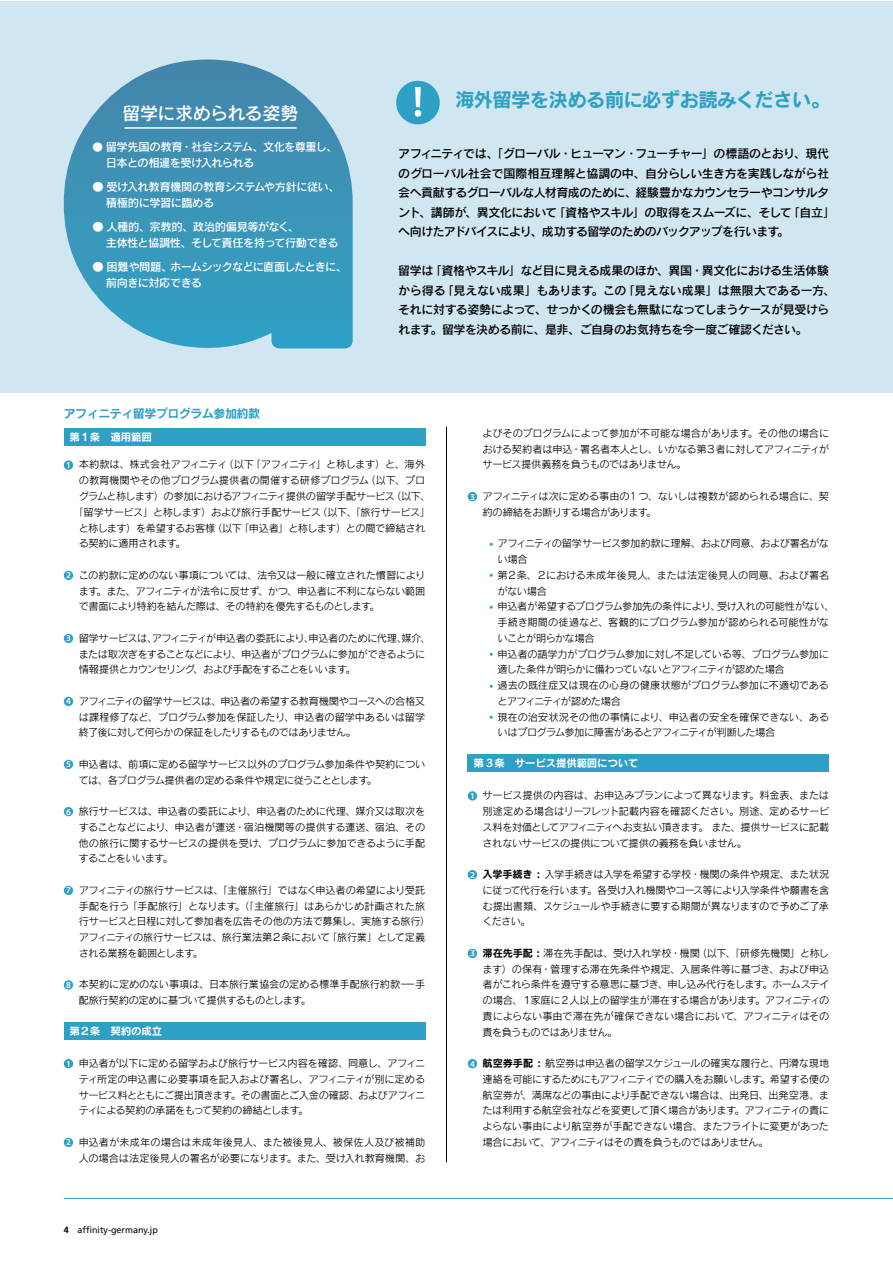
<style>
.page{position:relative;width:893px;height:1263px;background:#fff}
.page>*{position:absolute;margin:0;border:0;box-sizing:border-box;transform-origin:0 0}
.t1{font:19.5px "Rodin CID B";letter-spacing:-.04em;color:#2e9fc5}
.t2{font:18px "Rodin CID DB";letter-spacing:-.025em;color:#fff}
.t3{font:12px/19.5px "Rodin CID DB";letter-spacing:-.045em;color:#000}
.t4{font:12px "Rodin CID B";letter-spacing:-.04em;color:#2e9fc5}
.t5{font:11.25px/15.8px "Rodin CID DB";letter-spacing:-.055em;color:#fff}
.t6{font:10.5px "Rodin CID B";letter-spacing:-.02em;color:#fff}
.t7{font:10.2px/15.8px "Rodin CID M";letter-spacing:-.035em;color:#000;text-align:justify}
.t8{font:10.2px/15.8px "Rodin CID M";letter-spacing:-.01em;color:#000}
.t9{font:10.2px/15.8px "Rodin CID M";color:#000;text-align:right}
.t10{font:10.2px/15.8px "Rodin CID M";letter-spacing:-.015em;color:#000}
.t11{font:10.2px "Rodin CID M";letter-spacing:-.055em;color:#000}
.t12{font:9px "Frutiger";color:#000}
.s1{font-size:10.5px}
.s2{font-family:"Myriad Pro";font-weight:600;font-size:9px;color:#fff}
.s3{font-weight:700}
.s4{font-size:9px;color:#2e9fc5}
.s5{font-family:"Rodin CID B"}
</style>
<div class="page">
<div style="left:0;top:1px;width:892px;height:392px;background:#d0e6f0"></div>
<svg style="left:64px;top:60px;width:289px;height:288px"></svg>
<div style="left:64px;top:460px;width:9px;height:10px;background:#2e9fc5;border-radius:50%"></div>
<div style="left:64px;top:571px;width:9px;height:9px;background:#2e9fc5;border-radius:50%"></div>
<div style="left:64px;top:634px;width:9px;height:9px;background:#2e9fc5;border-radius:50%"></div>
<div style="left:64px;top:697px;width:9px;height:9px;background:#2e9fc5;border-radius:50%"></div>
<div style="left:64px;top:760px;width:9px;height:9px;background:#2e9fc5;border-radius:50%"></div>
<div style="left:64px;top:807px;width:9px;height:9px;background:#2e9fc5;border-radius:50%"></div>
<div style="left:64px;top:886px;width:9px;height:9px;background:#2e9fc5;border-radius:50%"></div>
<div style="left:64px;top:980px;width:9px;height:9px;background:#2e9fc5;border-radius:50%"></div>
<div style="left:64px;top:1059px;width:9px;height:9px;background:#2e9fc5;border-radius:50%"></div>
<div style="left:64px;top:1138px;width:9px;height:9px;background:#2e9fc5;border-radius:50%"></div>
<div style="left:468px;top:492px;width:9px;height:9px;background:#2e9fc5;border-radius:50%"></div>
<div style="left:468px;top:791px;width:9px;height:9px;background:#2e9fc5;border-radius:50%"></div>
<div style="left:468px;top:870px;width:9px;height:9px;background:#2e9fc5;border-radius:50%"></div>
<div style="left:468px;top:949px;width:9px;height:9px;background:#2e9fc5;border-radius:50%"></div>
<div style="left:468px;top:1059px;width:9px;height:9px;background:#2e9fc5;border-radius:50%"></div>
<div style="left:64px;top:428px;width:361px;height:17px;background:#2e9fc5"></div>
<div style="left:64px;top:1022px;width:361px;height:17px;background:#2e9fc5"></div>
<div style="left:468px;top:754px;width:361px;height:17px;background:#2e9fc5"></div>
<div style="left:396px;top:81px;width:44px;height:43px;background:#2e9fc5;border-radius:50%"></div>
<svg style="left:415px;top:87px;width:6px;height:30px"></svg>
<hr style="left:64px;top:1198px;width:828px;height:1px;background:#2e9fc5">
<hr style="left:446px;top:427px;width:1px;height:735px;background:#000">
<hr style="left:124px;top:127px;width:173px;height:2px;background:#fff">
<h2 class="t2" style="left:122px;top:101px;width:178px">留学に求められる姿勢</h2>
<p class="t5" style="left:106px;top:138px;width:233px;text-indent:-14px"><span class="s1">●</span> 留学先国の教育・社会システム、文化を尊重し、日本との相違を受け入れられる</p>
<p class="t5" style="left:106px;top:178px;width:235px;text-indent:-14px">● 受け入れ教育機関の教育システムや方針に従い、積極的に学習に臨める</p>
<p class="t5" style="left:106px;top:218px;width:234px;text-indent:-14px">● 人種的、宗教的、政治的偏見等がなく、<br>主体性と協調性、そして責任を持って行動できる</p>
<p class="t5" style="left:106px;top:258px;width:243px;text-indent:-14px">● 困難や問題、ホームシックなどに直面したときに、前向きに対応できる</p>
<h1 class="t1" style="left:455px;top:87px;width:377px">海外留学を決める前に必ずお読みください。</h1>
<p class="t3" style="left:398px;top:144px;width:438px">アフィニティでは、「グローバル・ヒューマン・フューチャー」の標語のとおり、現代のグローバル社会で国際相互理解と協調の中、自分らしい生き方を実践しながら社会へ貢献するグローバルな人材育成のために、経験豊かなカウンセラーやコンサルタント、講師が、異文化において「資格やスキル」の取得をスムーズに、そして「自立」へ向けたアドバイスにより、成功する留学のためのバックアップを行います。</p>
<p class="t3" style="left:398px;top:261px;width:438px">留学は「資格やスキル」など目に見える成果のほか、異国・異文化における生活体験から得る「見えない成果」もあります。この「見えない成果」は無限大である一方、それに対する姿勢によって、せっかくの機会も無駄になってしまうケースが見受けられます。留学を決める前に、是非、ご自身のお気持ちを今一度ご確認ください。</p>
<p class="t4" style="left:64px;top:406px;width:198px">アフィニティ留学プログラム参加約款</p>
<p class="t6" style="left:69px;top:429px;width:84px">第１条　適用範囲</p>
<p class="t7" style="left:66px;top:456px;width:361px"><span class="s2">1</span> 本約款は、株式会社アフィニティ（以下「アフィニティ」と称します）と、海外</p>
<p class="t8" style="left:79px;top:472px;width:348px">の教育機関やその他プログラム提供者の開催する研修プログラム（以下、プロ</p>
<p class="t11" style="left:79px;top:490px;width:353px">グラムと称します）の参加におけるアフィニティ提供の留学手配サービス（以下、</p>
<p class="t7" style="left:74px;top:504px;width:358px">「留学サービス」と称します）および旅行手配サービス（以下、「旅行サービス」</p>
<p class="t7" style="left:79px;top:519px;width:348px">と称します）を希望するお客様（以下「申込者」と称します）との間で締結され</p>
<p class="t7" style="left:79px;top:535px;width:108px">る契約に適用されます。</p>
<p class="t7" style="left:79px;top:567px;width:348px;text-indent:-13px"><span class="s2">2</span> この約款に定めのない事項については、法令又は一般に確立された慣習によります。また、アフィニティが法令に反せず、かつ、申込者に不利にならない範囲で書面により特約を結んだ際は、その特約を優先するものとします。</p>
<p class="t7" style="left:79px;top:630px;width:353px;text-align:left;text-indent:-13px"><span class="s2">3</span> 留学サービスは、アフィニティが申込者の委託により、申込者のために代理、媒介、または取次ぎをすることなどにより、申込者がプログラムに参加ができるように情報提供とカウンセリング、および手配をすることをいいます。</p>
<p class="t7" style="left:79px;top:693px;width:348px;text-indent:-13px"><span class="s2">4</span> アフィニティの留学サービスは、申込者の希望する教育機関やコースへの合格又は課程修了など、プログラム参加を保証したり、申込者の留学中あるいは留学終了後に対して何らかの保証をしたりするものではありません。</p>
<p class="t7" style="left:79px;top:756px;width:348px;text-indent:-13px"><span class="s2">5</span> 申込者は、前項に定める留学サービス以外のプログラム参加条件や契約については、各プログラム提供者の定める条件や規定に従うこととします。</p>
<p class="t7" style="left:79px;top:803px;width:348px;text-indent:-13px"><span class="s2">6</span> 旅行サービスは、申込者の委託により、申込者のために代理、媒介又は取次をすることなどにより、申込者が運送・宿泊機関等の提供する運送、宿泊、その他の旅行に関するサービスの提供を受け、プログラムに参加できるように手配することをいいます。</p>
<p class="t7" style="left:79px;top:882px;width:353px;text-align:left;text-indent:-13px"><span class="s2">7</span> アフィニティの旅行サービスは、「主催旅行」ではなく申込者の希望により受託手配を行う「手配旅行」となります。（「主催旅行」はあらかじめ計画された旅行サービスと日程に対して参加者を広告その他の方法で募集し、実施する旅行）アフィニティの旅行サービスは、旅行業法第２条において「旅行業」として定義される業務を範囲とします。</p>
<p class="t7" style="left:79px;top:976px;width:348px;text-indent:-13px"><span class="s2">8</span> 本契約に定めのない事項は、日本旅行業協会の定める標準手配旅行約款ー手配旅行契約の定めに基づいて提供するものとします。</p>
<p class="t6" style="left:69px;top:1024px;width:94px">第２条　契約の成立</p>
<p class="t7" style="left:79px;top:1055px;width:348px;text-indent:-13px"><span class="s2">1</span> 申込者が以下に定める留学および旅行サービス内容を確認、同意し、アフィニティ所定の申込書に必要事項を記入および署名し、アフィニティが別に定めるサービス料とともにご提出頂きます。その書面とご入金の確認、およびアフィニティによる契約の承諾をもって契約の締結とします。</p>
<p class="t9" style="left:66px;top:1134px;width:361px"><span class="s2">2</span> 申込者が未成年の場合は未成年後見人、また被後見人、被保佐人及び被補助人の場合は法定後見人の署名が必要になります。また、受け入れ教育機関、お</p>
<p class="t12" style="left:64px;top:1225px;width:96px"><span class="s3">4</span> affinity-germany.jp</p>
<p class="t7" style="left:483px;top:425px;width:348px">よびそのプログラムによって参加が不可能な場合があります。その他の場合における契約者は申込・署名者本人とし、いかなる第３者に対してアフィニティがサービス提供義務を負うものではありません。</p>
<p class="t7" style="left:483px;top:488px;width:348px;text-indent:-13px"><span class="s2">3</span> アフィニティは次に定める事由の1 つ、ないしは複数が認められる場合に、契約の締結をお断りする場合があります。</p>
<p class="t7" style="left:497px;top:535px;width:333px;text-indent:-9px"><span class="s4">•</span> アフィニティの留学サービス参加約款に理解、および同意、および署名がない場合</p>
<p class="t8" style="left:497px;top:567px;width:333px;text-indent:-9px"><span class="s4">•</span> 第２条、２における未成年後見人、または法定後見人の同意、および署名がない場合</p>
<p class="t7" style="left:497px;top:598px;width:338px;text-align:left;text-indent:-9px"><span class="s4">•</span> 申込者が希望するプログラム参加先の条件により、受け入れの可能性がない、手続き期間の徒過など、客観的にプログラム参加が認められる可能性がないことが明らかな場合</p>
<p class="t7" style="left:497px;top:645px;width:333px;text-indent:-9px"><span class="s4">•</span> 申込者の語学力がプログラム参加に対し不足している等、プログラム参加に適した条件が明らかに備わっていないとアフィニティが認めた場合</p>
<p class="t10" style="left:497px;top:677px;width:333px;text-indent:-9px"><span class="s4">•</span> 過去の既往症又は現在の心身の健康状態がプログラム参加に不適切であるとアフィニティが認めた場合</p>
<p class="t7" style="left:497px;top:708px;width:333px;text-indent:-9px"><span class="s4">•</span> 現在の治安状況その他の事情により、申込者の安全を確保できない、あるいはプログラム参加に障害があるとアフィニティが判断した場合</p>
<p class="t6" style="left:473px;top:756px;width:167px">第 3条　サービス提供範囲について</p>
<p class="t7" style="left:483px;top:787px;width:348px;text-indent:-13px"><span class="s2">1</span> サービス提供の内容は、お申込みプランによって異なります。料金表、または別途定める場合はリーフレット記載内容を確認ください。別途、定めるサービス料を対価としてアフィニティへお支払い頂きます。また、提供サービスに記載されないサービスの提供について提供の義務を負いません。</p>
<p class="t7" style="left:483px;top:866px;width:348px;text-indent:-13px"><span class="s2">2</span> <span class="s5">入学手続き :</span> 入学手続きは入学を希望する学校・機関の条件や規定、また状況に従って代行を行います。各受け入れ機関やコース等により入学条件や願書を含む提出書類、スケジュールや手続きに要する期間が異なりますので予めご了承ください。</p>
<p class="t7" style="left:483px;top:945px;width:348px;text-indent:-13px"><span class="s2">3</span> <span class="s5">滞在先手配 :</span> 滞在先手配は、受け入れ学校・機関（以下、「研修先機関」と称します）の保有・管理する滞在先条件や規定、入居条件等に基づき、および申込者がこれら条件を遵守する意思に基づき、申し込み代行をします。ホームステイの場合、１家庭に2人以上の留学生が滞在する場合があります。アフィニティの責によらない事由で滞在先が確保できない場合において、アフィニティはその責を負うものではありません。</p>
<p class="t7" style="left:483px;top:1055px;width:348px;text-indent:-13px"><span class="s2">4</span> <span class="s5">航空券手配 :</span> 航空券は申込者の留学スケジュールの確実な履行と、円滑な現地連絡を可能にするためにもアフィニティでの購入をお願いします。希望する便の航空券が、満席などの事由により手配できない場合は、出発日、出発空港、または利用する航空会社などを変更して頂く場合があります。アフィニティの責によらない事由により航空券が手配できない場合、またフライトに変更があった場合において、アフィニティはその責を負うものではありません。</p>
</div>
